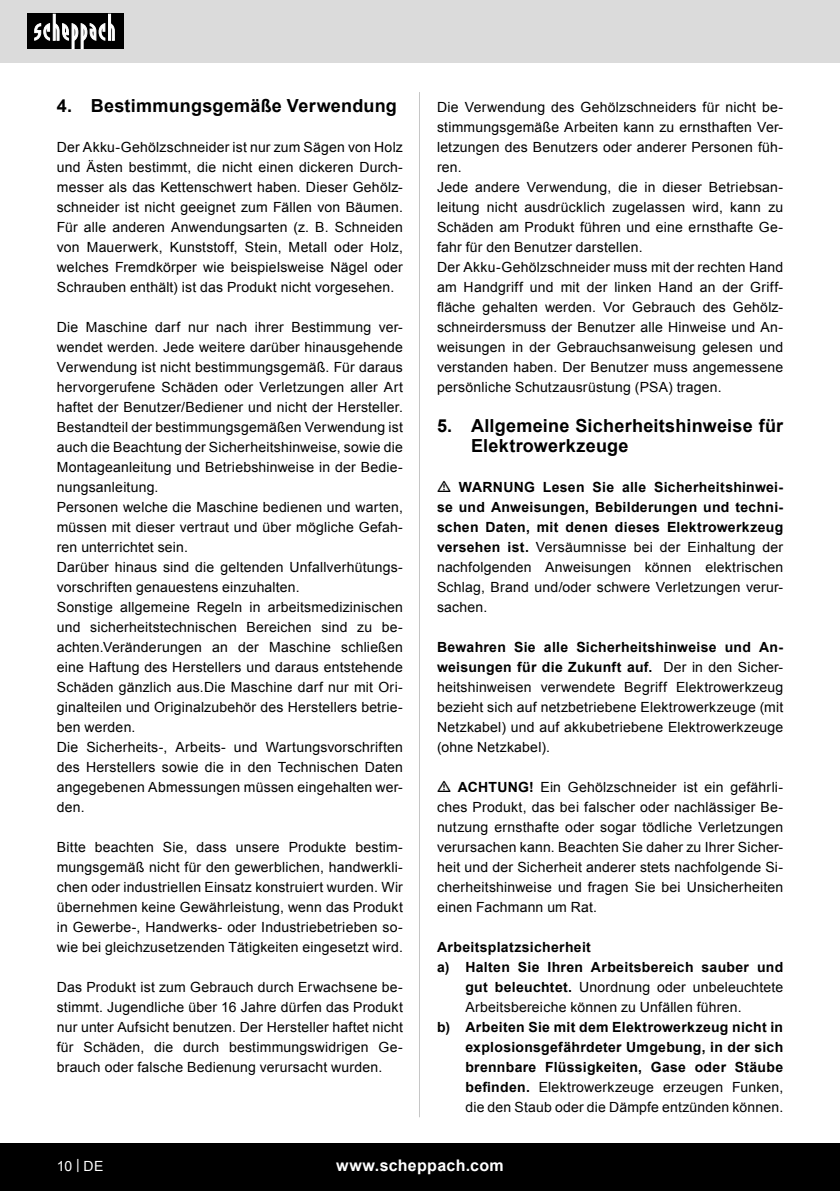
<style>
.page{position:relative;width:840px;height:1191px;background:#fff}
.page>*{position:absolute;margin:0;border:0;box-sizing:border-box;transform-origin:0 0}
.t1{font:700 18px/20px "Arial";letter-spacing:.015em;color:#000}
.t2{font:700 16px "Arial";letter-spacing:.02em;color:#fff}
.t3{font:14px/20px "Arial";letter-spacing:.015em;color:#000;text-align:justify}
.t4{font:700 14px/20px "Arial";letter-spacing:.02em;color:#000;text-align:justify}
.t5{font:14px "Arial";color:#fff}
.s1{font-weight:400}
.s2{font-weight:700}
</style>
<div class="page">
<div style="left:0;top:0;width:839px;height:63px;background:#dbdbdb"></div>
<div style="left:0;top:1143px;width:839px;height:48px;background:#000"></div>
<div style="left:27px;top:14px;width:96px;height:35px;background:#000"></div>
<svg style="left:34px;top:14px;width:81px;height:35px"></svg>
<hr style="left:419px;top:92px;width:1px;height:1025px;background:#c7c7c7">
<p class="t1" style="left:57px;top:96px;width:341px">4. Bestimmungsgemäße Verwendung</p>
<p class="t3" style="left:57px;top:137px;width:347px">Der Akku-Gehölzschneider ist nur zum Sägen von Holz und Ästen bestimmt, die nicht einen dickeren Durch&shy;messer als das Kettenschwert haben. Dieser Gehölz&shy;schneider ist nicht geeignet zum Fällen von Bäumen.<br>Für alle anderen Anwendungsarten (z. B. Schneiden von Mauerwerk, Kunststoff, Stein, Metall oder Holz, welches Fremdkörper wie beispielsweise Nägel oder Schrauben enthält) ist das Produkt nicht vorgesehen.</p>
<p class="t3" style="left:57px;top:317px;width:347px">Die Maschine darf nur nach ihrer Bestimmung ver&shy;wendet werden. Jede weitere darüber hinausgehende Verwendung ist nicht bestimmungsgemäß. Für daraus hervorgerufene Schäden oder Verletzungen aller Art haftet der Benutzer/Bediener und nicht der Hersteller.<br>Bestandteil der bestimmungsgemäßen Verwendung ist auch die Beachtung der Sicherheitshinweise, sowie die Montageanleitung und Betriebshinweise in der Bedie&shy;nungsanleitung.</p>
<p class="t3" style="left:57px;top:497px;width:347px">Personen welche die Maschine bedienen und warten, müssen mit dieser vertraut und über mögliche Gefah&shy;ren unterrichtet sein.</p>
<p class="t3" style="left:57px;top:557px;width:347px">Darüber hinaus sind die geltenden Unfallverhütungs&shy;vorschriften genauestens einzuhalten.</p>
<p class="t3" style="left:57px;top:597px;width:347px">Sonstige allgemeine Regeln in arbeitsmedizinischen und sicherheitstechnischen Bereichen sind zu be&shy;achten.Veränderungen an der Maschine schließen eine Haftung des Herstellers und daraus entstehende Schäden gänzlich aus.Die Maschine darf nur mit Ori&shy;ginalteilen und Originalzubehör des Herstellers betrie&shy;ben werden.</p>
<p class="t3" style="left:57px;top:737px;width:347px">Die Sicherheits-, Arbeits- und Wartungsvorschriften des Herstellers sowie die in den Technischen Daten angegebenen Abmessungen müssen eingehalten wer&shy;den.</p>
<p class="t3" style="left:57px;top:837px;width:347px">Bitte beachten Sie, dass unsere Produkte bestim&shy;mungsgemäß nicht für den gewerblichen, handwerkli&shy;chen oder industriellen Einsatz konstruiert wurden. Wir übernehmen keine Gewährleistung, wenn das Produkt in Gewerbe-, Handwerks- oder Industriebetrieben so&shy;wie bei gleichzusetzenden Tätigkeiten eingesetzt wird.</p>
<p class="t3" style="left:57px;top:977px;width:347px">Das Produkt ist zum Gebrauch durch Erwachsene be&shy;stimmt. Jugendliche über 16 Jahre dürfen das Produkt nur unter Aufsicht benutzen. Der Hersteller haftet nicht für Schäden, die durch bestimmungswidrigen Ge&shy;brauch oder falsche Bedienung verursacht wurden.</p>
<p class="t3" style="left:437px;top:97px;width:347px">Die Verwendung des Gehölzschneiders für nicht be&shy;stimmungsgemäße Arbeiten kann zu ernsthaften Ver&shy;letzungen des Benutzers oder anderer Personen füh&shy;ren.</p>
<p class="t3" style="left:437px;top:177px;width:347px">Jede andere Verwendung, die in dieser Betriebsan&shy;leitung nicht ausdrücklich zugelassen wird, kann zu Schäden am Produkt führen und eine ernsthafte Ge&shy;fahr für den Benutzer darstellen.</p>
<p class="t3" style="left:437px;top:257px;width:347px">Der Akku-Gehölzschneider muss mit der rechten Hand am Handgriff und mit der linken Hand an der Griff&shy;fläche gehalten werden. Vor Gebrauch des Gehölz&shy;schneirdersmuss der Benutzer alle Hinweise und An&shy;weisungen in der Gebrauchsanweisung gelesen und verstanden haben. Der Benutzer muss angemessene persönliche Schutzausrüstung (PSA) tragen.</p>
<p class="t1" style="left:471px;top:416px;width:313px;text-indent:-34px">5. Allgemeine Sicherheitshinweise für<br>Elektrowerkzeuge</p>
<p class="t4" style="left:437px;top:478px;width:347px;text-indent:22px">WARNUNG Lesen Sie alle Sicherheitshinwei&shy;se und Anweisungen, Bebilderungen und techni&shy;schen Daten, mit denen dieses Elektrowerkzeug versehen ist. <span class="s1">Versäumnisse bei der Einhaltung der nachfolgenden Anweisungen können elektrischen Schlag, Brand und/oder schwere Verletzungen verur&shy;sachen.</span></p>
<p class="t3" style="left:437px;top:637px;width:347px"><span class="s2">Bewahren Sie alle Sicherheitshinweise und An&shy;weisungen für die Zukunft auf.</span> Der in den Sicher&shy;heitshinweisen verwendete Begriff Elektrowerkzeug bezieht sich auf netzbetriebene Elektrowerkzeuge (mit Netzkabel) und auf akkubetriebene Elektrowerkzeuge (ohne Netzkabel).</p>
<p class="t3" style="left:437px;top:777px;width:347px;text-indent:21px"><span class="s2">ACHTUNG!</span> Ein Gehölzschneider ist ein gefährli&shy;ches Produkt, das bei falscher oder nachlässiger Be&shy;nutzung ernsthafte oder sogar tödliche Verletzungen verursachen kann. Beachten Sie daher zu Ihrer Sicher&shy;heit und der Sicherheit anderer stets nachfolgende Si&shy;cherheitshinweise und fragen Sie bei Unsicherheiten einen Fachmann um Rat.</p>
<p class="t4" style="left:437px;top:938px;width:155px">Arbeitsplatzsicherheit</p>
<p class="t3" style="left:465px;top:957px;width:319px;text-indent:-28px"><span class="s2">a) Halten Sie Ihren Arbeitsbereich sauber und gut beleuchtet.</span> Unordnung oder unbeleuchtete Arbeitsbereiche können zu Unfällen führen.</p>
<p class="t4" style="left:465px;top:1018px;width:319px;text-indent:-28px">b) Arbeiten Sie mit dem Elektrowerkzeug nicht in explosionsgefährdeter Umgebung, in der sich brennbare Flüssigkeiten, Gase oder Stäube befinden. <span class="s1">Elektrowerkzeuge erzeugen Funken, die den Staub oder die Dämpfe entzünden können.</span></p>
<p class="t5" style="left:57px;top:1156px;width:48px">10 | DE</p>
<p class="t2" style="left:336px;top:1154px;width:169px">www.scheppach.com</p>
</div>
